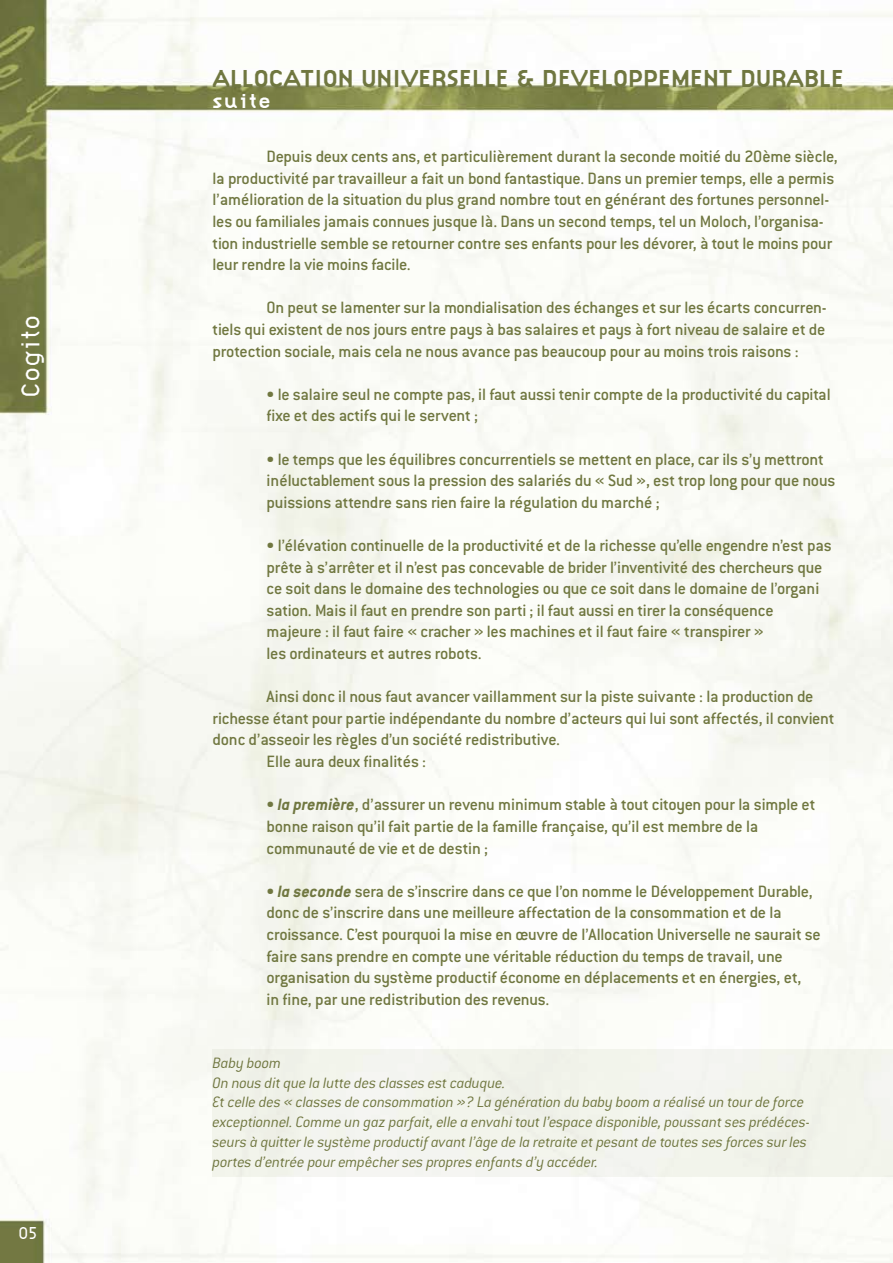
<style>
.page{position:relative;width:893px;height:1263px;background:#fff}
.page>*{position:absolute;margin:0;border:0;box-sizing:border-box;transform-origin:0 0}
.t1{font:300 27px "Citizen";color:#fff}
.t2{font:700 25.5px "Citizen";color:#707740}
.t3{font:700 21px "Citizen";letter-spacing:.075em;color:#fff}
.t4{font:500 18px/21.6px "Conduit ITC";letter-spacing:-.015em;color:#707740}
.t5{font:300 18px "Citizen";color:#fff}
.t6{font:italic 300 16.5px/19.8px "Conduit ITC";letter-spacing:-.015em;color:#707740}
.s1{font-weight:700;font-style:italic}
</style>
<div class="page">
<img style="left:0;top:0;width:893px;height:1263px">
<div style="left:213px;top:1049px;width:680px;height:128px;background:#f2f4eb"></div>
<h1 class="t1" style="left:15px;top:398px;width:85px;rotate:-90deg">Cogito</h1>
<p class="t5" style="left:18px;top:1222px;width:21px">05</p>
<h2 class="t2" style="left:213px;top:64px;width:633px">ALLOCATION UNIVERSELLE &amp; DEVELOPPEMENT DURABLE</h2>
<p class="t3" style="left:213px;top:89px;width:60px">suite</p>
<p class="t4" style="left:213px;top:146px;width:627px;text-indent:54px">Depuis deux cents ans, et particulièrement durant la seconde moitié du 20ème siècle, la productivité par travailleur a fait un bond fantastique. Dans un premier temps, elle a permis l’amélioration de la situation du plus grand nombre tout en générant des fortunes personnel&shy;les ou familiales jamais connues jusque là. Dans un second temps, tel un Moloch, l’organisa&shy;tion industrielle semble se retourner contre ses enfants pour les dévorer, à tout le moins pour leur rendre la vie moins facile.</p>
<p class="t4" style="left:213px;top:297px;width:616px;text-align:justify;text-indent:54px">On peut se lamenter sur la mondialisation des échanges et sur les écarts concurren&shy;tiels qui existent de nos jours entre pays à bas salaires et pays à fort niveau de salaire et de protection sociale, mais cela ne nous avance pas beaucoup pour au moins trois raisons :</p>
<p class="t4" style="left:267px;top:383px;width:565px">• le salaire seul ne compte pas, il faut aussi tenir compte de la productivité du capital fixe et des actifs qui le servent ;</p>
<p class="t4" style="left:267px;top:448px;width:570px">• le temps que les équilibres concurrentiels se mettent en place, car ils s’y mettront inéluctablement sous la pression des salariés du « Sud », est trop long pour que nous puissions attendre sans rien faire la régulation du marché ;</p>
<p class="t4" style="left:267px;top:534px;width:567px">• l’élévation continuelle de la productivité et de la richesse qu’elle engendre n’est pas prête à s’arrêter et il n’est pas concevable de brider l’inventivité des chercheurs que ce soit dans le domaine des technologies ou que ce soit dans le domaine de l’organi sation. Mais il faut en prendre son parti ; il faut aussi en tirer la conséquence majeure : il faut faire « cracher » les machines et il faut faire « transpirer »<br>les ordinateurs et autres robots.</p>
<p class="t4" style="left:267px;top:686px;width:548px">Ainsi donc il nous faut avancer vaillamment sur la piste suivante : la production de</p>
<p class="t4" style="left:213px;top:707px;width:623px">richesse étant pour partie indépendante du nombre d’acteurs qui lui sont affectés, il convient</p>
<p class="t4" style="left:213px;top:729px;width:349px">donc d’asseoir les règles d’un société redistributive.</p>
<p class="t4" style="left:267px;top:750px;width:161px">Elle aura deux finalités :</p>
<p class="t4" style="left:267px;top:794px;width:550px">• <span class="s1">la première</span>, d’assurer un revenu minimum stable à tout citoyen pour la simple et bonne raison qu’il fait partie de la famille française, qu’il est membre de la communauté de vie et de destin ;</p>
<p class="t4" style="left:267px;top:880px;width:556px">• <span class="s1">la seconde</span> sera de s’inscrire dans ce que l’on nomme le Développement Durable, donc de s’inscrire dans une meilleure affectation de la consommation et de la croissance. C’est pourquoi la mise en œuvre de l’Allocation Universelle ne saurait se faire sans prendre en compte une véritable réduction du temps de travail, une organisation du système productif économe en déplacements et en énergies, et,<br>in fine, par une redistribution des revenus.</p>
<p class="t6" style="left:213px;top:1053px;width:599px">Baby boom<br>On nous dit que la lutte des classes est caduque.<br>Et celle des « classes de consommation »? La génération du baby boom a réalisé un tour de force exceptionnel. Comme un gaz parfait, elle a envahi tout l’espace disponible, poussant ses prédéces&shy;seurs à quitter le système productif avant l’âge de la retraite et pesant de toutes ses forces sur les portes d’entrée pour empêcher ses propres enfants d’y accéder.</p>
</div>
